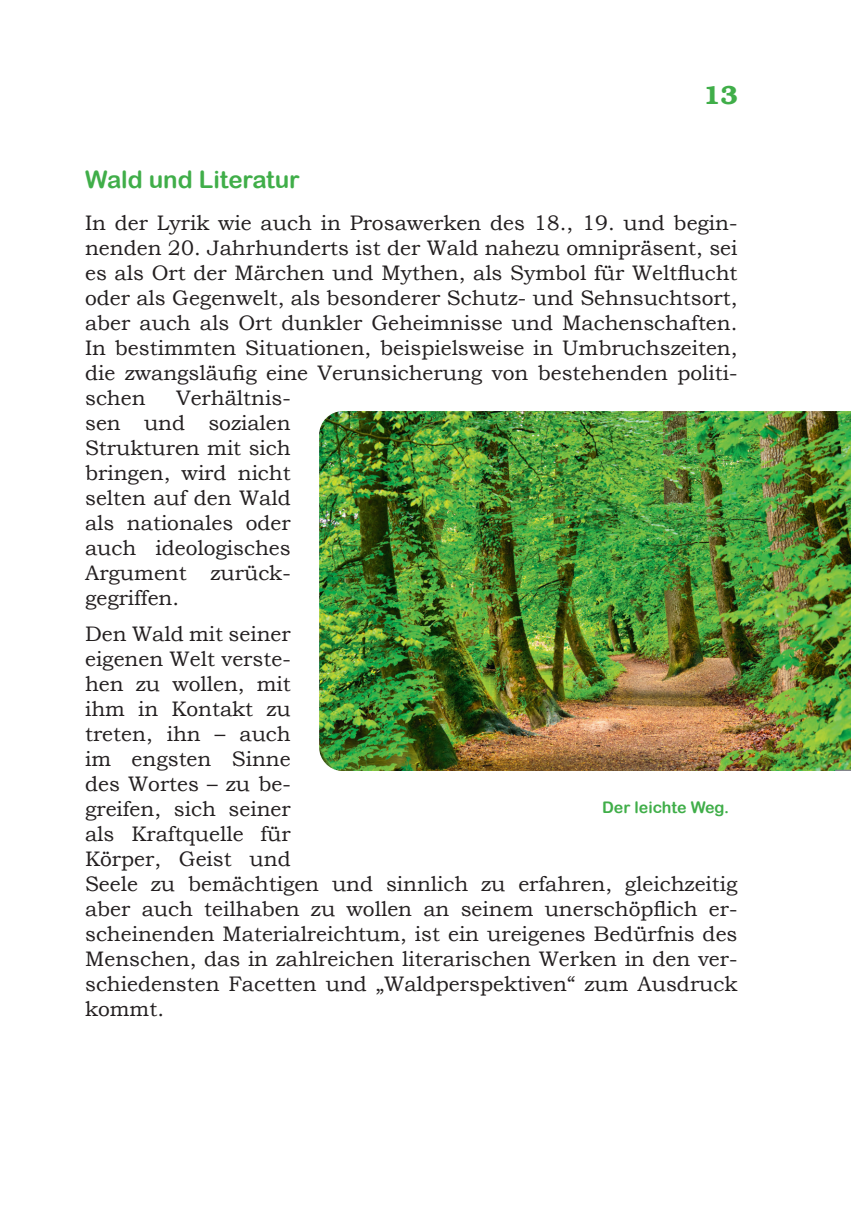
<style>
.page{position:relative;width:851px;height:1219px;background:#fff}
.page>*{position:absolute;margin:0;border:0;box-sizing:border-box;transform-origin:0 0}
.t1{font:600 26px "Bookman";color:#40ae49}
.Überschrift_2{font:24px "Arial Rounded MT Bold";color:#40ae49}
.Fließtext{font:21px/25px "Bookman Old Style";color:#231f20;text-align:justify}
.Bildlegende{font:16px "Arial Rounded MT Bold";color:#40ae49}
</style>
<div class="page">
<img style="left:319px;top:411px;width:531px;height:360px">
<p class="t1" style="left:703px;top:79px;width:36px">13</p>
<p class="Überschrift_2" style="left:85px;top:165px;width:216px">Wald und Literatur</p>
<p class="Fließtext" style="left:85px;top:210px;width:653px">In der Lyrik wie auch in Prosawerken des 18., 19. und begin&shy;nenden 20. Jahrhunderts ist der Wald nahezu omnipräsent, sei es als Ort der Märchen und Mythen, als Symbol für Weltflucht oder als Gegenwelt, als besonderer Schutz- und Sehnsuchtsort, aber auch als Ort dunkler Geheimnisse und Machenschaften.<br>In bestimmten Situationen, beispielsweise in Umbruchszeiten, die zwangsläufig eine Verunsicherung von bestehenden politi&shy;schen</p>
<p class="Fließtext" style="left:85px;top:385px;width:207px;text-indent:91px">Verhältnis&shy;sen und sozialen Strukturen mit sich bringen, wird nicht selten auf den Wald als nationales oder auch ideologisches Argument zurück&shy;gegriffen.</p>
<p class="Fließtext" style="left:85px;top:621px;width:207px">Den Wald mit seiner</p>
<p class="Fließtext" style="left:85px;top:646px;width:654px;text-align:left">eigenen Welt verste-<br>hen zu wollen, mit<br>ihm in Kontakt zu<br>treten, ihn – auch<br>im engsten Sinne<br>des Wortes – zu be-<br>greifen, sich seiner<br>als Kraftquelle für<br>Körper, Geist und<br>Seele zu bemächtigen und sinnlich zu erfahren, gleichzeitig aber auch teilhaben zu wollen an seinem unerschöpflich er&shy;scheinenden Materialreichtum, ist ein ureigenes Bedürfnis des<br>Menschen, das in zahlreichen literarischen Werken in den ver&shy;schiedensten Facetten und „Waldperspektiven“ zum Ausdruck kommt.</p>
<p class="Bildlegende" style="left:602px;top:797px;width:128px">Der leichte Weg.</p>
</div>
